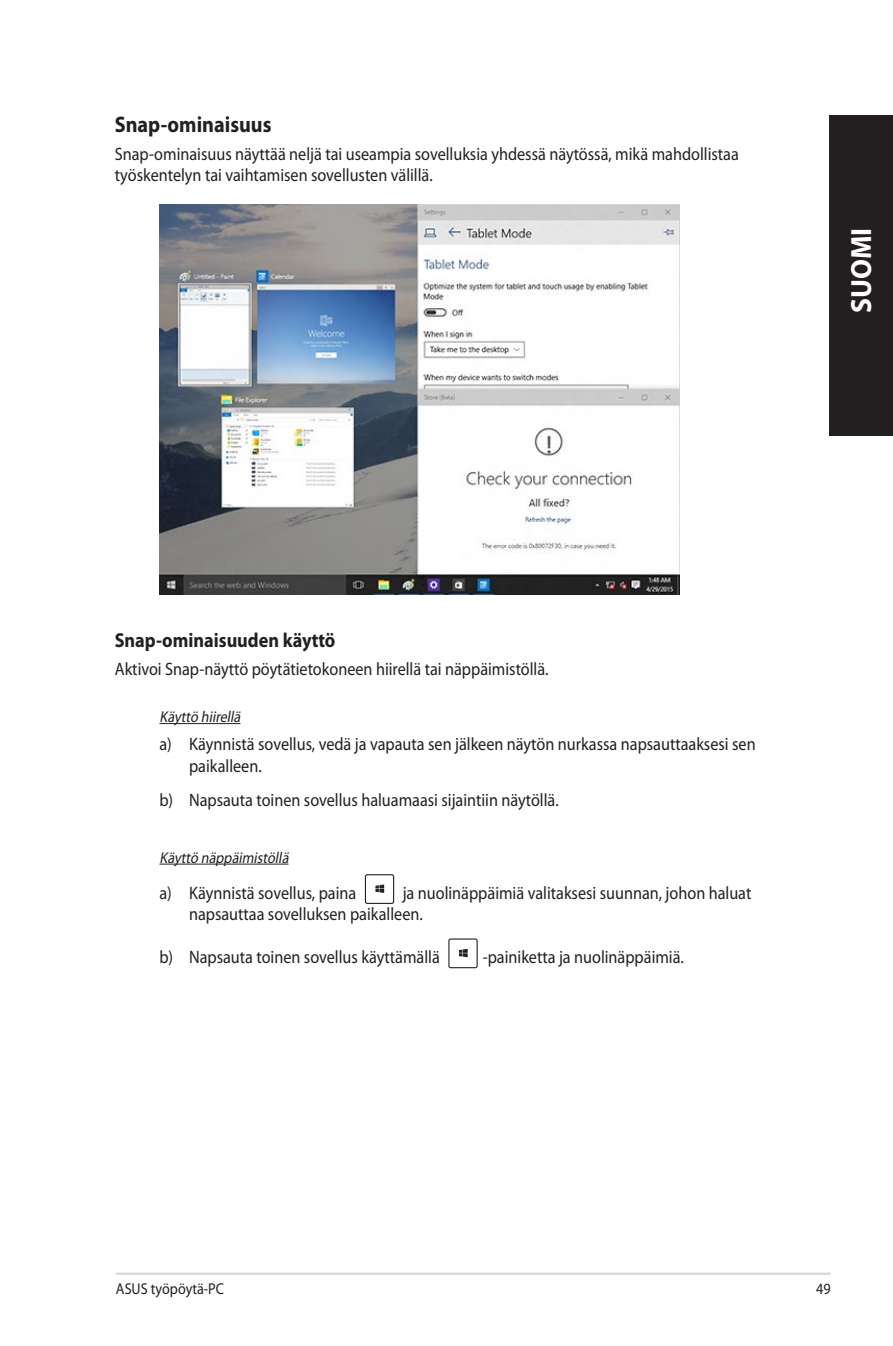
<style>
.page{position:relative;width:893px;height:1346px;background:#fff}
.page>*{position:absolute;margin:0;border:0;box-sizing:border-box;transform-origin:0 0}
.t1{font:700 29.25px "Myriad Pro";color:#fff;scale:.95 1}
.PC_Heading_2{font:700 22.5px "Myriad Pro";color:#231f20;scale:.9 1}
.PC_Heading_3{font:700 20.25px "Myriad Pro";color:#231f20;scale:.9 1}
.PC_List_Indent{font:18px/21.6px "Myriad Pro";color:#231f20;scale:.9 1}
.PC_Body_Text{font:18px/21.6px "Myriad Pro";color:#231f20;scale:.9 1}
.PC_Heading_4{font:italic 15.75px "Myriad Pro";color:#231f20;scale:.9 1}
.t2{font:15.75px "Myriad Pro";color:#231f20;scale:.9 1}
</style>
<div class="page">
<hr style="left:116px;top:1272px;width:715px;height:3px;background:#d8d8d8">
<div style="left:829px;top:115px;width:64px;height:320px;background:#231f20"></div>
<hr style="left:159px;top:723px;width:81px;height:1px;background:#231f20">
<hr style="left:159px;top:864px;width:129px;height:1px;background:#231f20">
<div style="left:365px;top:874px;width:29px;height:30px;border:1px solid #231f20;border-radius:2px"></div>
<svg style="left:375px;top:884px;width:9px;height:9px"></svg>
<div style="left:448px;top:938px;width:30px;height:30px;border:1px solid #231f20;border-radius:2px"></div>
<svg style="left:459px;top:949px;width:9px;height:8px"></svg>
<img style="left:159px;top:204px;width:521px;height:390px">
<p class="PC_Heading_2" style="left:115px;top:111px;width:176px">Snap-ominaisuus</p>
<p class="PC_Body_Text" style="left:115px;top:143px;width:695px">Snap-ominaisuus näyttää neljä tai useampia sovelluksia yhdessä näytössä, mikä mahdollistaa työskentelyn tai vaihtamisen sovellusten välillä.</p>
<h1 class="t1" style="left:845px;top:313px;width:91px;rotate:-90deg">SUOMI</h1>
<p class="PC_Heading_3" style="left:115px;top:629px;width:247px">Snap-ominaisuuden käyttö</p>
<p class="PC_Body_Text" style="left:115px;top:659px;width:484px">Aktivoi Snap-näyttö pöytätietokoneen hiirellä tai näppäimistöllä.</p>
<p class="PC_Heading_4" style="left:159px;top:708px;width:95px">Käyttö hiirellä</p>
<p class="PC_List_Indent" style="left:189px;top:733px;width:631px;text-indent:-30px">a) Käynnistä sovellus, vedä ja vapauta sen jälkeen näytön nurkassa napsauttaaksesi sen paikalleen.</p>
<p class="PC_List_Indent" style="left:159px;top:789px;width:445px">b) Napsauta toinen sovellus haluamaasi sijaintiin näytöllä.</p>
<p class="PC_Heading_4" style="left:159px;top:848px;width:148px">Käyttö näppäimistöllä</p>
<p class="PC_List_Indent" style="left:159px;top:882px;width:220px">a) Käynnistä sovellus, paina</p>
<p class="PC_List_Indent" style="left:189px;top:882px;width:626px;text-indent:214px">ja nuolinäppäimiä valitaksesi suunnan, johon haluat napsauttaa sovelluksen paikalleen.</p>
<p class="PC_List_Indent" style="left:159px;top:946px;width:313px">b) Napsauta toinen sovellus käyttämällä</p>
<p class="PC_List_Indent" style="left:483px;top:946px;width:225px">-painiketta ja nuolinäppäimiä.</p>
<p class="t2" style="left:116px;top:1280px;width:122px">ASUS työpöytä-PC</p>
<p class="t2" style="left:816px;top:1280px;width:18px">49</p>
</div>
